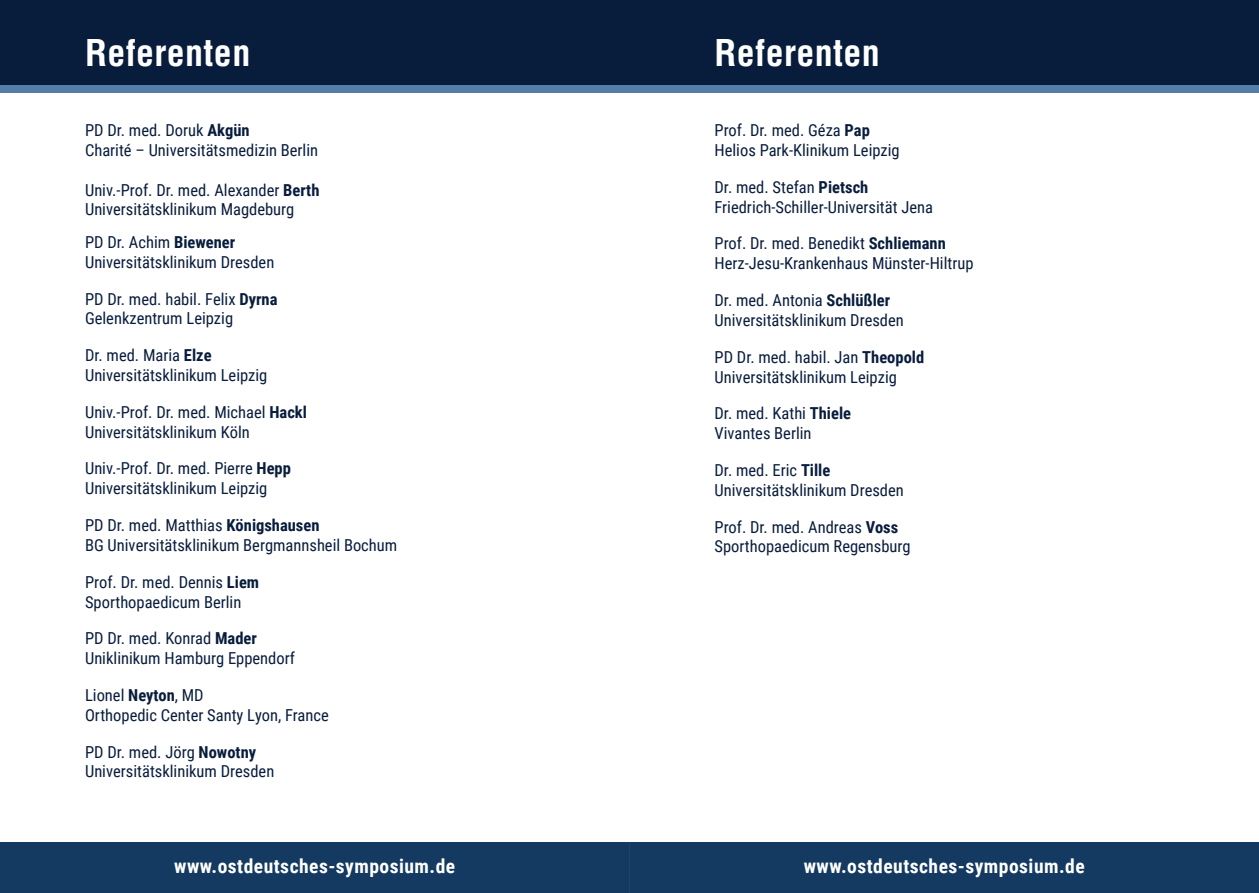
<style>
.page{position:relative;width:1259px;height:893px;background:#081c3c}
.page>*{position:absolute;margin:0;border:0;box-sizing:border-box;transform-origin:0 0}
.t1{font:700 condensed 36px "Helvetica LT Std";letter-spacing:.01em;color:#fff}
.t2{font:700 19.5px "Roboto Condensed";letter-spacing:.025em;color:#fff}
.Ref-Verzeichnis{font:16.5px/19.8px "Roboto Condensed";color:#081c3c}
.s1{font-weight:700}
</style>
<div class="page">
<div style="left:0;top:85px;width:1259px;height:9px;background:#547da8"></div>
<div style="left:0;top:842px;width:629px;height:51px;background:#143a61"></div>
<div style="left:629px;top:842px;width:630px;height:51px;background:#143a61"></div>
<div style="left:0;top:94px;width:1259px;height:748px;background:#fff"></div>
<h1 class="t1" style="left:85px;top:30px;width:167px">Referenten</h1>
<h1 class="t1" style="left:714px;top:30px;width:167px">Referenten</h1>
<p class="Ref-Verzeichnis" style="left:85px;top:120px;width:166px">PD Dr. med. Doruk <span class="s1">Akgün</span></p>
<p class="Ref-Verzeichnis" style="left:85px;top:140px;width:235px">Charité – Universitätsmedizin Berlin</p>
<p class="Ref-Verzeichnis" style="left:85px;top:179px;width:236px">Univ.-Prof. Dr. med. Alexander <span class="s1">Berth<br></span>Universitätsklinikum Magdeburg</p>
<p class="Ref-Verzeichnis" style="left:85px;top:232px;width:191px">PD Dr. Achim <span class="s1">Biewener<br></span>Universitätsklinikum Dresden</p>
<p class="Ref-Verzeichnis" style="left:85px;top:288px;width:194px">PD Dr. med. habil. Felix <span class="s1">Dyrna<br></span>Gelenkzentrum Leipzig</p>
<p class="Ref-Verzeichnis" style="left:85px;top:345px;width:184px">Dr. med. Maria <span class="s1">Elze<br></span>Universitätsklinikum Leipzig</p>
<p class="Ref-Verzeichnis" style="left:85px;top:401px;width:223px">Univ.-Prof. Dr. med. Michael <span class="s1">Hackl<br></span>Universitätsklinikum Köln</p>
<p class="Ref-Verzeichnis" style="left:85px;top:458px;width:207px">Univ.-Prof. Dr. med. Pierre <span class="s1">Hepp<br></span>Universitätsklinikum Leipzig</p>
<p class="Ref-Verzeichnis" style="left:85px;top:515px;width:314px">PD Dr. med. Matthias <span class="s1">Königshausen<br></span>BG Universitätsklinikum Bergmannsheil Bochum</p>
<p class="Ref-Verzeichnis" style="left:85px;top:571px;width:176px">Prof. Dr. med. Dennis <span class="s1">Liem<br></span>Sporthopaedicum Berlin</p>
<p class="Ref-Verzeichnis" style="left:85px;top:628px;width:211px">PD Dr. med. Konrad <span class="s1">Mader<br></span>Uniklinikum Hamburg Eppendorf</p>
<p class="Ref-Verzeichnis" style="left:85px;top:684px;width:245px">Lionel <span class="s1">Neyton</span>, MD<br>Orthopedic Center Santy Lyon, France</p>
<p class="Ref-Verzeichnis" style="left:85px;top:741px;width:191px">PD Dr. med. Jörg <span class="s1">Nowotny<br></span>Universitätsklinikum Dresden</p>
<p class="Ref-Verzeichnis" style="left:714px;top:120px;width:187px">Prof. Dr. med. Géza <span class="s1">Pap<br></span>Helios Park-Klinikum Leipzig</p>
<p class="Ref-Verzeichnis" style="left:714px;top:176px;width:220px">Dr. med. Stefan <span class="s1">Pietsch<br></span>Friedrich-Schiller-Universität Jena</p>
<p class="Ref-Verzeichnis" style="left:714px;top:233px;width:260px">Prof. Dr. med. Benedikt <span class="s1">Schliemann<br></span>Herz-Jesu-Krankenhaus Münster-Hiltrup</p>
<p class="Ref-Verzeichnis" style="left:714px;top:290px;width:191px">Dr. med. Antonia <span class="s1">Schlüßler<br></span>Universitätsklinikum Dresden</p>
<p class="Ref-Verzeichnis" style="left:714px;top:346px;width:211px">PD Dr. med. habil. Jan <span class="s1">Theopold<br></span>Universitätsklinikum Leipzig</p>
<p class="Ref-Verzeichnis" style="left:714px;top:403px;width:138px">Dr. med. Kathi <span class="s1">Thiele<br></span>Vivantes Berlin</p>
<p class="Ref-Verzeichnis" style="left:714px;top:460px;width:191px">Dr. med. Eric <span class="s1">Tille<br></span>Universitätsklinikum Dresden</p>
<p class="Ref-Verzeichnis" style="left:714px;top:516px;width:198px">Prof. Dr. med. Andreas <span class="s1">Voss<br></span>Sporthopaedicum Regensburg</p>
<p class="t2" style="left:174px;top:852px;width:282px">www.ostdeutsches-symposium.de</p>
<p class="t2" style="left:804px;top:852px;width:282px">www.ostdeutsches-symposium.de</p>
</div>
